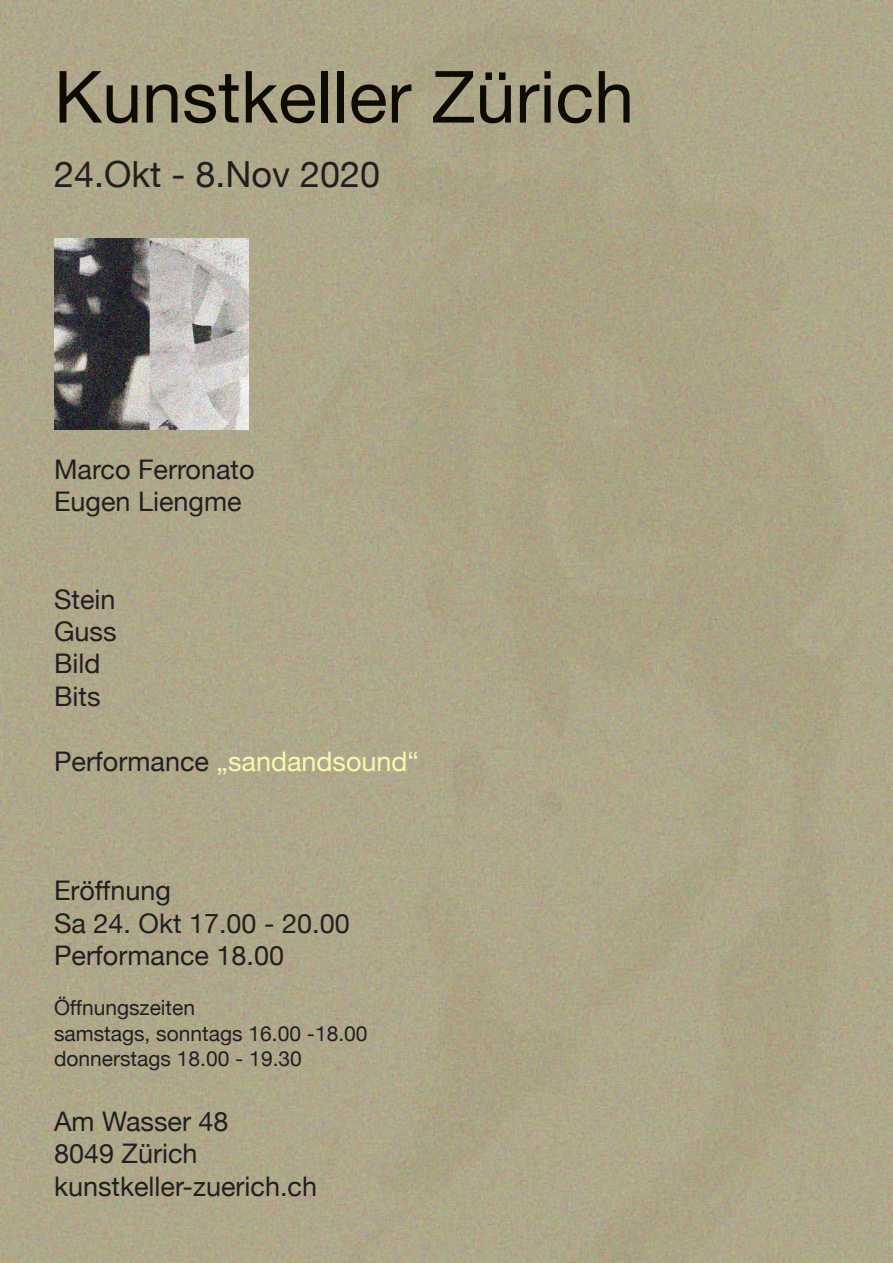
<style>
.page{position:relative;width:893px;height:1263px;background:#fff}
.page>*{position:absolute;margin:0;border:0;box-sizing:border-box;transform-origin:0 0}
.t1{font:72px "Helvetica Neue";color:#0e0b00}
.t2{font:36px "Helvetica Neue";color:#231f20}
.t3{font:27px/32.4px "Helvetica Neue";color:#231f20}
.t4{font:27px "Helvetica Neue";color:#f9f9ad}
.t5{font:21px/25.2px "Helvetica Neue";color:#231f20}
.s1{color:#231f20}
</style>
<div class="page">
<img style="left:0;top:0;width:892px;height:1263px">
<img style="left:54px;top:238px;width:194px;height:192px">
<h1 class="t1" style="left:54px;top:54px;width:582px">Kunstkeller Zürich</h1>
<h2 class="t2" style="left:54px;top:153px;width:328px">24.Okt - 8.Nov 2020</h2>
<p class="t3" style="left:54px;top:453px;width:202px">Marco Ferronato<br>Eugen Liengme</p>
<p class="t3" style="left:54px;top:582px;width:64px">Stein<br>Guss<br>Bild<br>Bits</p>
<p class="t4" style="left:54px;top:745px;width:367px"><span class="s1">Performance</span> „sandandsound“</p>
<p class="t3" style="left:54px;top:874px;width:297px">Eröffnung<br>Sa 24. Okt 17.00 - 20.00<br>Performance 18.00</p>
<p class="t5" style="left:54px;top:995px;width:315px">Öffnungszeiten<br>samstags, sonntags 16.00 -18.00 donnerstags 18.00 - 19.30</p>
<p class="t3" style="left:54px;top:1104px;width:265px">Am Wasser 48<br>8049 Zürich kunstkeller-zuerich.ch</p>
</div>
